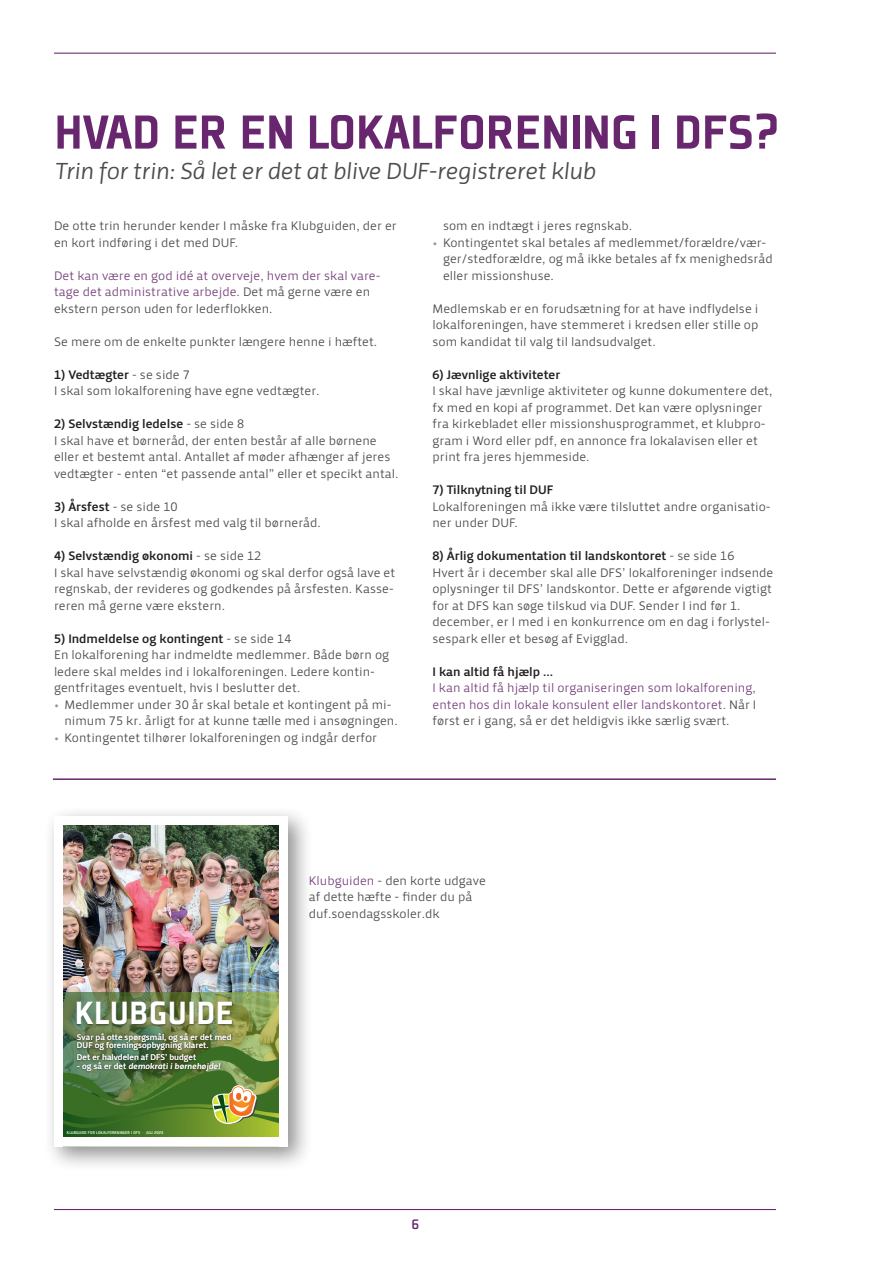
<style>
.page{position:relative;width:893px;height:1263px;background:#fff}
.page>*{position:absolute;margin:0;border:0;box-sizing:border-box;transform-origin:0 0}
.t1{font:900 52.5px "Plexes Pro";letter-spacing:-.005em;color:#67266d}
.t2{font:900 35.4px "Plexes Pro";letter-spacing:.015em;color:#fff}
.t3{font:24px "Priva One Italic Pro";letter-spacing:-.03em;color:#4b4c4d}
.t4{font:500 15px "Plexes Pro";color:#67266d}
.t5{font:12.75px/16.5px "Priva One Pro";color:#4b4c4d}
.t6{font:12.75px/16.5px "Priva One Pro";color:#77427c}
.t7{font:12.75px "Priva Three Pro";color:#231f20}
.t8{font:8.4px/8.7px "Priva Two Pro";color:#fff}
.t9{font:8.4px "Priva Two Italic Pro";color:#fff}
.t10{font:500 4.5px "Plexes Pro";letter-spacing:.015em;color:#fff}
.s1{color:#4b4c4d}
.s2{font-family:"Priva One Pro";color:#4b4c4d}
.s3{color:#939598}
.s4{font-family:"Priva Two Pro"}
.s5{font-family:"Priva One Italic Pro";font-weight:400}
.s6{color:#77427c}
</style>
<div class="page">
<hr style="left:54px;top:53px;width:722px;height:1px;background:#67266d">
<hr style="left:54px;top:1209px;width:722px;height:1px;background:#67266d">
<div style="left:43px;top:805px;width:270px;height:367px;background:#231f20;opacity:.5"></div>
<img style="left:63px;top:825px;width:216px;height:167px">
<svg style="left:63px;top:992px;width:216px;height:28px;background:#799153"></svg>
<div style="left:76px;top:1000px;width:158px;height:26px;background:#231f20;opacity:.5"></div>
<div style="left:54px;top:816px;width:9px;height:330px;background:#fff"></div>
<div style="left:54px;top:816px;width:226px;height:9px;background:#fff"></div>
<div style="left:279px;top:816px;width:8px;height:330px;background:#fff"></div>
<img style="left:63px;top:1020px;width:216px;height:126px">
<div style="left:76px;top:1031px;width:157px;height:42px;background:#231f20;opacity:.5"></div>
<hr style="left:53px;top:778px;width:723px;height:2px;background:#67266d">
<h1 class="t1" style="left:54px;top:99px;width:727px">HVAD ER EN LOKALFORENING I DFS?</h1>
<h3 class="t3" style="left:54px;top:155px;width:543px">Trin for trin: Så let er det at blive DUF-registreret klub</h3>
<p class="t5" style="left:54px;top:218px;width:344px">De otte trin herunder kender I måske fra Klubguiden, der er en kort indføring i det med DUF.</p>
<p class="t6" style="left:54px;top:267px;width:328px">Det kan være en god idé at overveje, hvem der skal vare&shy;tage det administrative arbejde. <span class="s1">Det må gerne være en ekstern person uden for lederflokken.</span></p>
<p class="t5" style="left:54px;top:333px;width:325px">Se mere om de enkelte punkter længere henne i hæftet.</p>
<p class="t7" style="left:54px;top:366px;width:137px">1) Vedtægter <span class="s2">- se side 7</span></p>
<p class="t5" style="left:54px;top:383px;width:267px">I skal som lokalforening have egne vedtægter.</p>
<p class="t7" style="left:54px;top:416px;width:192px">2) Selvstændig ledelse <span class="s2">- se side 8</span></p>
<p class="t5" style="left:54px;top:432px;width:346px">I skal have et børneråd, der enten består af alle børnene eller et bestemt antal. Antallet af møder afhænger af jeres vedtægter - enten “et passende antal” eller et specikt antal.</p>
<p class="t7" style="left:54px;top:498px;width:125px">3) Årsfest <span class="s2">- se side 10</span></p>
<p class="t5" style="left:54px;top:515px;width:268px">I skal afholde en årsfest med valg til børneråd.</p>
<p class="t7" style="left:54px;top:548px;width:209px">4) Selvstændig økonomi <span class="s2">- se side 12</span></p>
<p class="t5" style="left:54px;top:564px;width:343px">I skal have selvstændig økonomi og skal derfor også lave et regnskab, der revideres og godkendes på årsfesten. Kasse&shy;reren må gerne være ekstern.</p>
<p class="t7" style="left:54px;top:630px;width:239px">5) Indmeldelse og kontingent <span class="s2">- se side 14</span></p>
<p class="t5" style="left:54px;top:647px;width:337px">En lokalforening har indmeldte medlemmer. Både børn og ledere skal meldes ind i lokalforeningen. Ledere kontin&shy;gentfritages eventuelt, hvis I beslutter det.</p>
<p class="t5" style="left:64px;top:696px;width:335px;text-indent:-10px"><span class="s3">•</span> Medlemmer under 30 år skal betale et kontingent på mi&shy;nimum 75 kr. årligt for at kunne tælle med i ansøgningen.</p>
<p class="t5" style="left:54px;top:729px;width:325px"><span class="s3">•</span> Kontingentet tilhører lokalforeningen og indgår derfor</p>
<p class="t5" style="left:443px;top:218px;width:191px">som en indtægt i jeres regnskab.</p>
<p class="t5" style="left:443px;top:234px;width:331px;text-indent:-10px"><span class="s3">•</span> Kontingentet skal betales af medlemmet/forældre/vær&shy;ger/stedforældre, og må ikke betales af fx menighedsråd eller missionshuse.</p>
<p class="t5" style="left:432px;top:300px;width:327px;text-align:justify">Medlemskab er en forudsætning for at have indflydelse i lokalforeningen, have stemmeret i kredsen eller stille op som kandidat til valg til landsudvalget.</p>
<p class="t7" style="left:432px;top:366px;width:129px">6) Jævnlige aktiviteter</p>
<p class="t5" style="left:432px;top:383px;width:341px">I skal have jævnlige aktiviteter og kunne dokumentere det, fx med en kopi af programmet. Det kan være oplysninger fra kirkebladet eller missionshusprogrammet, et klubpro&shy;gram i Word eller pdf, en annonce fra lokalavisen eller et print fra jeres hjemmeside.</p>
<p class="t7" style="left:432px;top:482px;width:122px">7) Tilknytning til DUF</p>
<p class="t5" style="left:432px;top:498px;width:340px">Lokalforeningen må ikke være tilsluttet andre organisatio&shy;ner under DUF.</p>
<p class="t7" style="left:432px;top:548px;width:303px">8) Årlig dokumentation til landskontoret <span class="s2">- se side 16</span></p>
<p class="t5" style="left:432px;top:564px;width:342px">Hvert år i december skal alle DFS’ lokalforeninger indsende oplysninger til DFS’ landskontor. Dette er afgørende vigtigt for at DFS kan søge tilskud via DUF. Sender I ind før 1. december, er I med i en konkurrence om en dag i forlystel&shy;sespark eller et besøg af Evigglad.</p>
<p class="t7" style="left:432px;top:663px;width:122px">I kan altid få hjælp ...</p>
<p class="t6" style="left:432px;top:680px;width:325px;text-align:justify">I kan altid få hjælp til organiseringen som lokalforening, enten hos din lokale konsulent eller landskontoret. <span class="s1">Når I først er i gang, så er det heldigvis ikke særlig svært.</span></p>
<h2 class="t2" style="left:75px;top:991px;width:161px">KLUBGUIDE</h2>
<p class="t8" style="left:77px;top:1033px;width:156px">Svar på otte spørgsmål, og så er det med<br>DUF og foreningsopbygning klaret.</p>
<p class="t8" style="left:77px;top:1053px;width:121px">Det er halvdelen af DFS’ budget</p>
<p class="t9" style="left:77px;top:1061px;width:145px"><span class="s4">- og så er det</span> demokrati i børnehøjde!</p>
<p class="t10" style="left:67px;top:1130px;width:98px">KLUBGUIDE FOR LOKALFORENINGER I DFS <span class="s5">.</span> JULI 2023</p>
<p class="t5" style="left:309px;top:872px;width:179px"><span class="s6">Klubguiden</span> - den korte udgave af dette hæfte - finder du på duf.soendagsskoler.dk</p>
<p class="t4" style="left:412px;top:1215px;width:9px">6</p>
</div>
